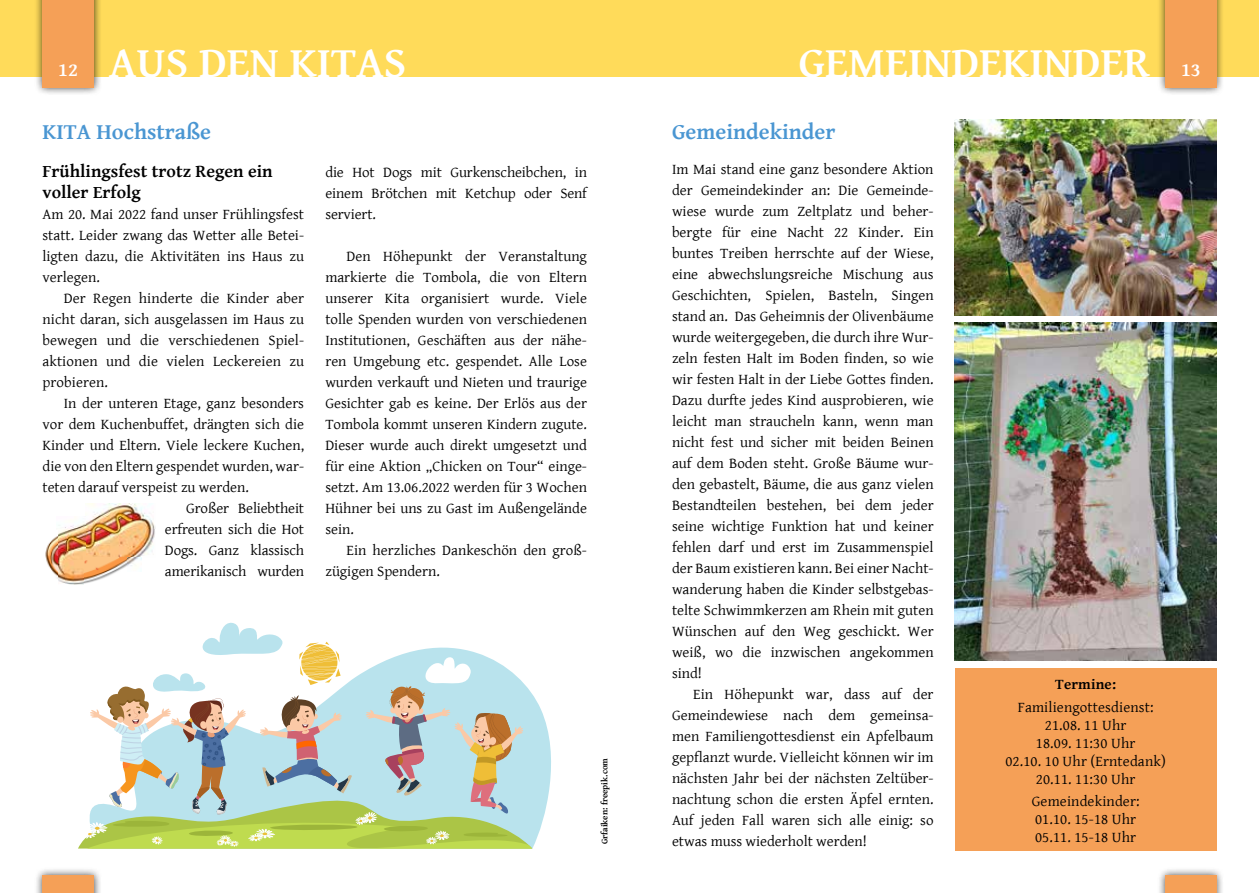
<style>
.page{position:relative;width:1259px;height:893px;background:#fff}
.page>*{position:absolute;margin:0;border:0;box-sizing:border-box;transform-origin:0 0}
.t1{font:700 43.65px "Gentium Basic";color:#fff}
.t2{font:700 22.5px "Gentium Basic";color:#4a96d2}
.t3{font:700 19.5px "Gentium Basic";color:#fff}
.t4{font:700 18px/21px "Gentium Basic";color:#000}
.t5{font:15px/21px "Gentium Basic";color:#000;text-align:justify}
.t6{font:700 15px "Gentium Basic";letter-spacing:.01em;color:#000}
.t7{font:700 9px "Gentium Basic";color:#000}
</style>
<div class="page">
<svg style="left:532px;top:694px;width:19px;height:154px;fill:#b9e3ed"></svg>
<svg style="left:78px;top:622px;width:454px;height:226px"></svg>
<div style="left:955px;top:668px;width:261px;height:182px;background:#f5a057"></div>
<img style="left:85px;top:503px;width:71px;height:54px">
<img style="left:57px;top:523px;width:28px;height:62px">
<img style="left:45px;top:536px;width:12px;height:40px">
<img style="left:85px;top:557px;width:42px;height:27px">
<img style="left:127px;top:557px;width:15px;height:9px">
<img style="left:955px;top:323px;width:261px;height:337px">
<img style="left:955px;top:119px;width:261px;height:196px">
<div style="left:0;top:0;width:629px;height:77px;background:#ffdb5a"></div>
<div style="left:629px;top:0;width:630px;height:77px;background:#ffdb5a"></div>
<div style="left:34px;top:0;width:68px;height:96px;background:#000;opacity:.75"></div>
<div style="left:43px;top:0;width:51px;height:88px;background:#f5a057"></div>
<div style="left:34px;top:867px;width:68px;height:26px;background:#000;opacity:.75"></div>
<div style="left:43px;top:875px;width:51px;height:18px;background:#f5a057"></div>
<div style="left:1157px;top:867px;width:67px;height:26px;background:#000;opacity:.75"></div>
<div style="left:1165px;top:875px;width:51px;height:18px;background:#f5a057"></div>
<div style="left:1157px;top:0;width:67px;height:96px;background:#000;opacity:.75"></div>
<div style="left:1165px;top:0;width:51px;height:88px;background:#f5a057"></div>
<h3 class="t3" style="left:58px;top:55px;width:21px">12</h3>
<h1 class="t1" style="left:109px;top:30px;width:299px">AUS DEN KITAS</h1>
<h1 class="t1" style="left:799px;top:30px;width:352px">GEMEINDEKINDER</h1>
<h3 class="t3" style="left:1181px;top:55px;width:21px">13</h3>
<h2 class="t2" style="left:43px;top:114px;width:170px">KITA Hochstraße</h2>
<p class="t4" style="left:43px;top:160px;width:232px">Frühlingsfest trotz Regen ein voller Erfolg</p>
<p class="t5" style="left:43px;top:203px;width:263px">Am 20. Mai 2022 fand unser Frühlingsfest statt. Leider zwang das Wetter alle Betei&shy;ligten dazu, die Aktivitäten ins Haus zu verlegen.</p>
<p class="t5" style="left:43px;top:287px;width:263px;text-indent:21px">Der Regen hinderte die Kinder aber nicht daran, sich ausgelassen im Haus zu bewegen und die verschiedenen Spiel&shy;aktionen und die vielen Leckereien zu probieren.</p>
<p class="t5" style="left:64px;top:392px;width:242px">In der unteren Etage, ganz besonders</p>
<p class="t5" style="left:43px;top:413px;width:263px">vor dem Kuchenbuffet, drängten sich die</p>
<p class="t5" style="left:43px;top:434px;width:263px">Kinder und Eltern. Viele leckere Kuchen,</p>
<p class="t5" style="left:43px;top:455px;width:263px">die von den Eltern gespendet wurden, war-</p>
<p class="t5" style="left:43px;top:476px;width:208px">teten darauf verspeist zu werden.</p>
<p class="t5" style="left:186px;top:497px;width:119px">Großer Beliebtheit</p>
<p class="t5" style="left:165px;top:518px;width:141px">erfreuten sich die Hot</p>
<p class="t5" style="left:165px;top:539px;width:141px">Dogs. Ganz klassisch</p>
<p class="t5" style="left:165px;top:560px;width:141px">amerikanisch wurden</p>
<p class="t5" style="left:325px;top:161px;width:263px">die Hot Dogs mit Gurkenscheibchen, in einem Brötchen mit Ketchup oder Senf serviert.</p>
<p class="t5" style="left:325px;top:245px;width:263px;text-indent:21px">Den Höhepunkt der Veranstaltung markierte die Tombola, die von Eltern unserer Kita organisiert wurde. Viele tolle Spenden wurden von verschiedenen Institutionen, Geschäften aus der nähe&shy;ren Umgebung etc. gespendet. Alle Lose wurden verkauft und Nieten und traurige Gesichter gab es keine. Der Erlös aus der Tombola kommt unseren Kindern zugute.<br>Dieser wurde auch direkt umgesetzt und für eine Aktion „Chicken on Tour“ einge&shy;setzt. Am 13.06.2022 werden für 3 Wochen Hühner bei uns zu Gast im Außengelände sein.</p>
<p class="t5" style="left:325px;top:539px;width:263px;text-indent:21px">Ein herzliches Dankeschön den groß&shy;zügigen Spendern.</p>
<p class="t7" style="left:598px;top:844px;width:88px;rotate:-90deg">Grfaiken: freepik.com</p>
<h2 class="t2" style="left:672px;top:114px;width:165px">Gemeindekinder</h2>
<p class="t5" style="left:672px;top:158px;width:263px">Im Mai stand eine ganz besondere Aktion der Gemeindekinder an: Die Gemeinde&shy;wiese wurde zum Zeltplatz und beher&shy;bergte für eine Nacht 22 Kinder. Ein buntes Treiben herrschte auf der Wiese, eine abwechslungsreiche Mischung aus Geschichten, Spielen, Basteln, Singen stand an. Das Geheimnis der Olivenbäume wurde weitergegeben, die durch ihre Wur&shy;zeln festen Halt im Boden finden, so wie wir festen Halt in der Liebe Gottes finden.<br>Dazu durfte jedes Kind ausprobieren, wie leicht man straucheln kann, wenn man nicht fest und sicher mit beiden Beinen auf dem Boden steht. Große Bäume wur&shy;den gebastelt, Bäume, die aus ganz vielen Bestandteilen bestehen, bei dem jeder seine wichtige Funktion hat und keiner fehlen darf und erst im Zusammenspiel der Baum existieren kann. Bei einer Nacht&shy;wanderung haben die Kinder selbstgebas&shy;telte Schwimmkerzen am Rhein mit guten Wünschen auf den Weg geschickt. Wer weiß, wo die inzwischen angekommen sind!</p>
<p class="t5" style="left:672px;top:683px;width:263px;text-indent:21px">Ein Höhepunkt war, dass auf der Gemeindewiese nach dem gemeinsa&shy;men Familiengottesdienst ein Apfelbaum gepflanzt wurde. Vielleicht können wir im nächsten Jahr bei der nächsten Zeltüber&shy;nachtung schon die ersten Äpfel ernten.<br>Auf jeden Fall waren sich alle einig: so etwas muss wiederholt werden!</p>
<p class="t6" style="left:1055px;top:673px;width:62px">Termine:</p>
<p class="t5" style="left:1005px;top:697px;width:162px;line-height:18px;text-align:center">Familiengottesdienst:<br>21.08. 11 Uhr<br>18.09. 11:30 Uhr<br>02.10. 10 Uhr (Erntedank)<br>20.11. 11:30 Uhr</p>
<p class="t5" style="left:1031px;top:792px;width:109px;line-height:18px;text-align:left">Gemeindekinder:<br>01.10. 15-18 Uhr<br>05.11. 15-18 Uhr</p>
</div>
